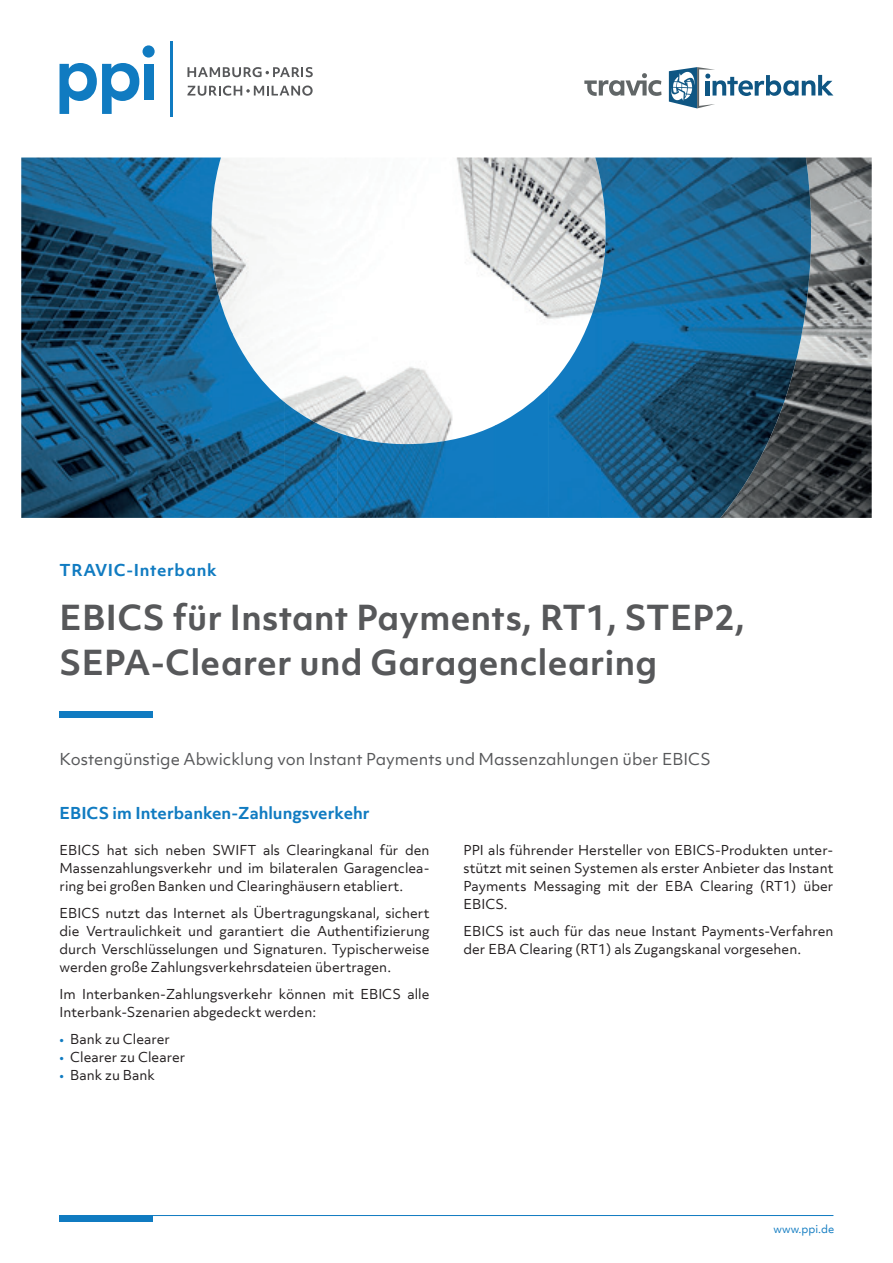
<style>
.page{position:relative;width:893px;height:1263px;background:#fff}
.page>*{position:absolute;margin:0;border:0;box-sizing:border-box;transform-origin:0 0}
.t1{font:700 33px/45px "Objektiv Mk 1";letter-spacing:.01em;color:#57585a}
.t2{font:15.75px "Objektiv Mk 1";color:#57585a}
.t3{font:700 15.75px "Objektiv Mk 3";color:#107bc1}
.t4{font:700 15.75px "Objektiv Mk 1";letter-spacing:.04em;color:#107bc1}
.t5{font:13.2px/18px "Objektiv Mk 3";color:#231f20;text-align:justify}
.t6{font:10.5px "Objektiv Mk 3";color:#107bc1}
.s1{color:#107bc1}
</style>
<div class="page">
<img style="left:232px;top:158px;width:640px;height:360px">
<img style="left:21px;top:158px;width:211px;height:360px">
<img style="left:595px;top:158px;width:216px;height:51px">
<img style="left:601px;top:208px;width:210px;height:259px">
<img style="left:548px;top:278px;width:53px;height:240px">
<img style="left:232px;top:332px;width:53px;height:186px">
<img style="left:284px;top:402px;width:54px;height:116px">
<img style="left:495px;top:386px;width:54px;height:132px">
<img style="left:337px;top:425px;width:159px;height:93px">
<img style="left:601px;top:466px;width:154px;height:52px">
<svg style="left:584px;top:73px;width:78px;height:23px"></svg>
<svg style="left:669px;top:67px;width:164px;height:41px"></svg>
<div style="left:144px;top:64px;width:9px;height:36px;background:#107bc1"></div>
<div style="left:143px;top:45px;width:12px;height:13px;background:#107bc1;border-radius:50%"></div>
<svg style="left:60px;top:63px;width:79px;height:51px"></svg>
<hr style="left:170px;top:42px;width:3px;height:75px;background:#107bc1">
<svg style="left:187px;top:67px;width:126px;height:10px"></svg>
<svg style="left:187px;top:85px;width:126px;height:11px"></svg>
<div style="left:60px;top:1215px;width:93px;height:6px;background:#107bc1"></div>
<hr style="left:60px;top:1215px;width:773px;height:1px;background:#107bc1">
<div style="left:60px;top:711px;width:93px;height:6px;background:#107bc1"></div>
<p class="t4" style="left:60px;top:559px;width:159px">TRAVIC-Interbank</p>
<h1 class="t1" style="left:60px;top:594px;width:687px">EBICS für Instant Payments, RT1, STEP2,<br>SEPA-Clearer und Garagenclearing</h1>
<p class="t2" style="left:60px;top:748px;width:653px">Kostengünstige Abwicklung von Instant Payments und Massenzahlungen über EBICS</p>
<p class="t3" style="left:60px;top:802px;width:312px">EBICS im Interbanken-Zahlungsverkehr</p>
<p class="t5" style="left:60px;top:841px;width:371px">EBICS hat sich neben SWIFT als Clearingkanal für den Massenzahlungsverkehr und im bilateralen Garagenclea&shy;ring bei großen Banken und Clearinghäusern etabliert.</p>
<p class="t5" style="left:60px;top:904px;width:371px">EBICS nutzt das Internet als Übertragungskanal, sichert die Vertraulichkeit und garantiert die Authentifizierung durch Verschlüsselungen und Signaturen. Typischerweise werden große Zahlungsverkehrsdateien übertragen.</p>
<p class="t5" style="left:60px;top:985px;width:371px">Im Interbanken-Zahlungsverkehr können mit EBICS alle<br>Interbank-Szenarien abgedeckt werden:</p>
<p class="t5" style="left:60px;top:1030px;width:112px"><span class="s1">•</span> Bank zu Clearer</p>
<p class="t5" style="left:60px;top:1048px;width:127px"><span class="s1">•</span> Clearer zu Clearer</p>
<p class="t5" style="left:60px;top:1066px;width:97px"><span class="s1">•</span> Bank zu Bank</p>
<p class="t5" style="left:463px;top:841px;width:371px">PPI als führender Hersteller von EBICS-Produkten unter&shy;stützt mit seinen Systemen als erster Anbieter das Instant Payments Messaging mit der EBA Clearing (RT1) über EBICS.</p>
<p class="t5" style="left:463px;top:922px;width:371px">EBICS ist auch für das neue Instant Payments-Verfahren der EBA Clearing (RT1) als Zugangskanal vorgesehen.</p>
<p class="t6" style="left:773px;top:1222px;width:62px">www.ppi.de</p>
</div>
